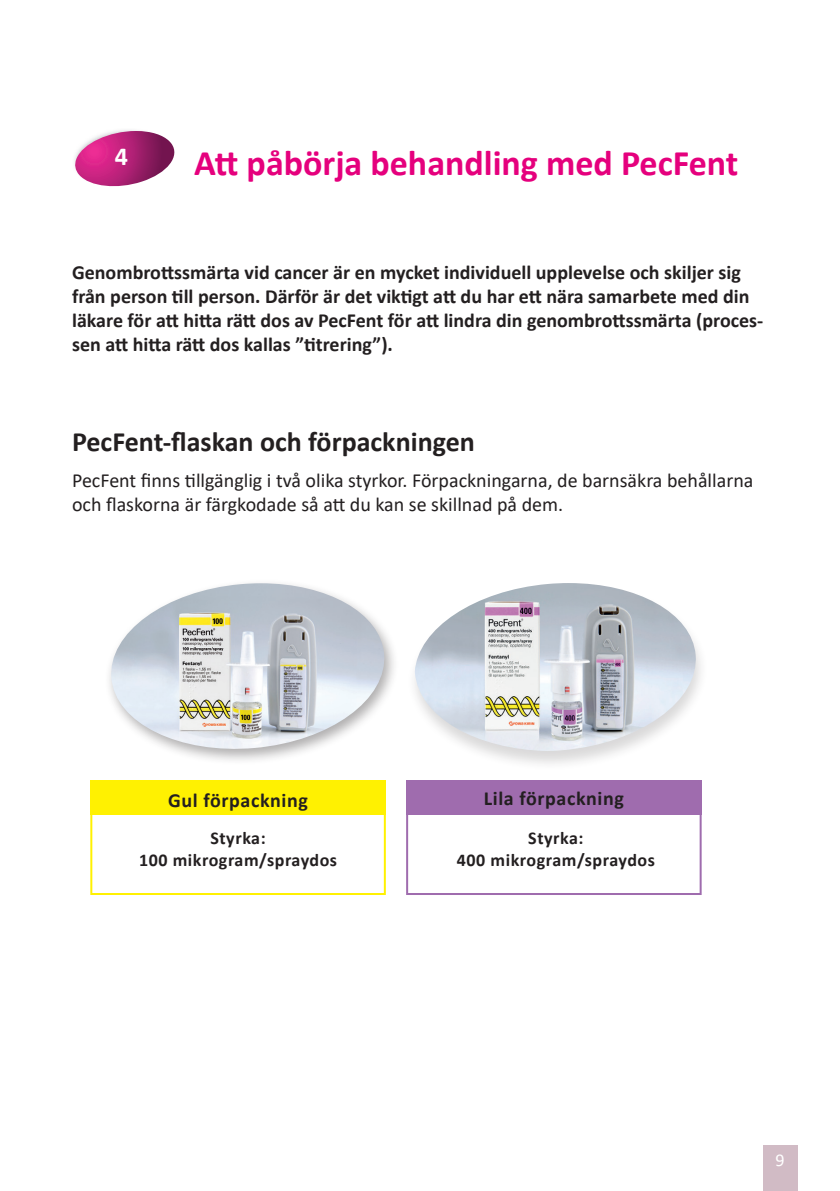
<style>
.page{position:relative;width:840px;height:1191px;background:#fff}
.page>*{position:absolute;margin:0;border:0;box-sizing:border-box;transform-origin:0 0}
.Otsikko_1{font:700 36px "Calibri";color:#e5007d}
.otsikko_3{font:700 28px "Calibri";color:#231f20}
.white_text{font:700 26px "Calibri";color:#fff}
.Otsikko_1-2{font:700 20px/24px "Calibri";color:#231f20}
.leipis{font:20px/24px "Calibri";color:#231f20}
.otsikko_2{font:700 20px "Calibri";letter-spacing:.03em;color:#231f20}
.otsikko_2-2{font:700 18px/21.6px "Calibri";letter-spacing:.03em;color:#231f20;text-align:center}
.t1{font:18px "Calibri";color:#fff}
</style>
<div class="page">
<div style="left:763px;top:1145px;width:34px;height:46px;background:#d1bbc5"></div>
<svg style="left:74px;top:131px;width:101px;height:56px"></svg>
<div style="left:104px;top:578px;width:295px;height:187px;background:#231f20;opacity:.36"></div>
<img style="left:109px;top:583px;width:277px;height:168px">
<div style="left:406px;top:582px;width:302px;height:190px;background:#231f20;opacity:.17"></div>
<img style="left:414px;top:583px;width:283px;height:168px">
<div style="left:406px;top:781px;width:295px;height:34px;background:#9f6cae"></div>
<div style="left:90px;top:781px;width:295px;height:34px;background:#fff101"></div>
<div style="left:90px;top:781px;width:295px;height:114px;border:2px solid #fff101"></div>
<div style="left:406px;top:781px;width:295px;height:114px;border:2px solid #9f6cae"></div>
<p class="white_text" style="left:115px;top:138px;width:15px">4</p>
<p class="Otsikko_1" style="left:194px;top:137px;width:545px">Att påbörja behandling med PecFent</p>
<p class="Otsikko_1-2" style="left:72px;top:260px;width:692px">Genombrottssmärta vid cancer är en mycket individuell upplevelse och skiljer sig från person till person. Därför är det viktigt att du har ett nära samarbete med din läkare för att hitta rätt dos av PecFent för att lindra din genombrottssmärta (proces&shy;sen att hitta rätt dos kallas ”titrering”).</p>
<p class="otsikko_3" style="left:72px;top:422px;width:404px">PecFent-flaskan och förpackningen</p>
<p class="leipis" style="left:72px;top:467px;width:682px">PecFent finns tillgänglig i två olika styrkor. Förpackningarna, de barnsäkra behållarna och flaskorna är färgkodade så att du kan se skillnad på dem.</p>
<p class="otsikko_2" style="left:168px;top:785px;width:141px">Gul förpackning</p>
<p class="otsikko_2" style="left:483px;top:783px;width:142px">Lila förpackning</p>
<p class="otsikko_2-2" style="left:139px;top:827px;width:199px">Styrka:<br>100 mikrogram/spraydos</p>
<p class="otsikko_2-2" style="left:456px;top:827px;width:199px">Styrka:<br>400 mikrogram/spraydos</p>
<p class="t1" style="left:775px;top:1147px;width:11px">9</p>
</div>
